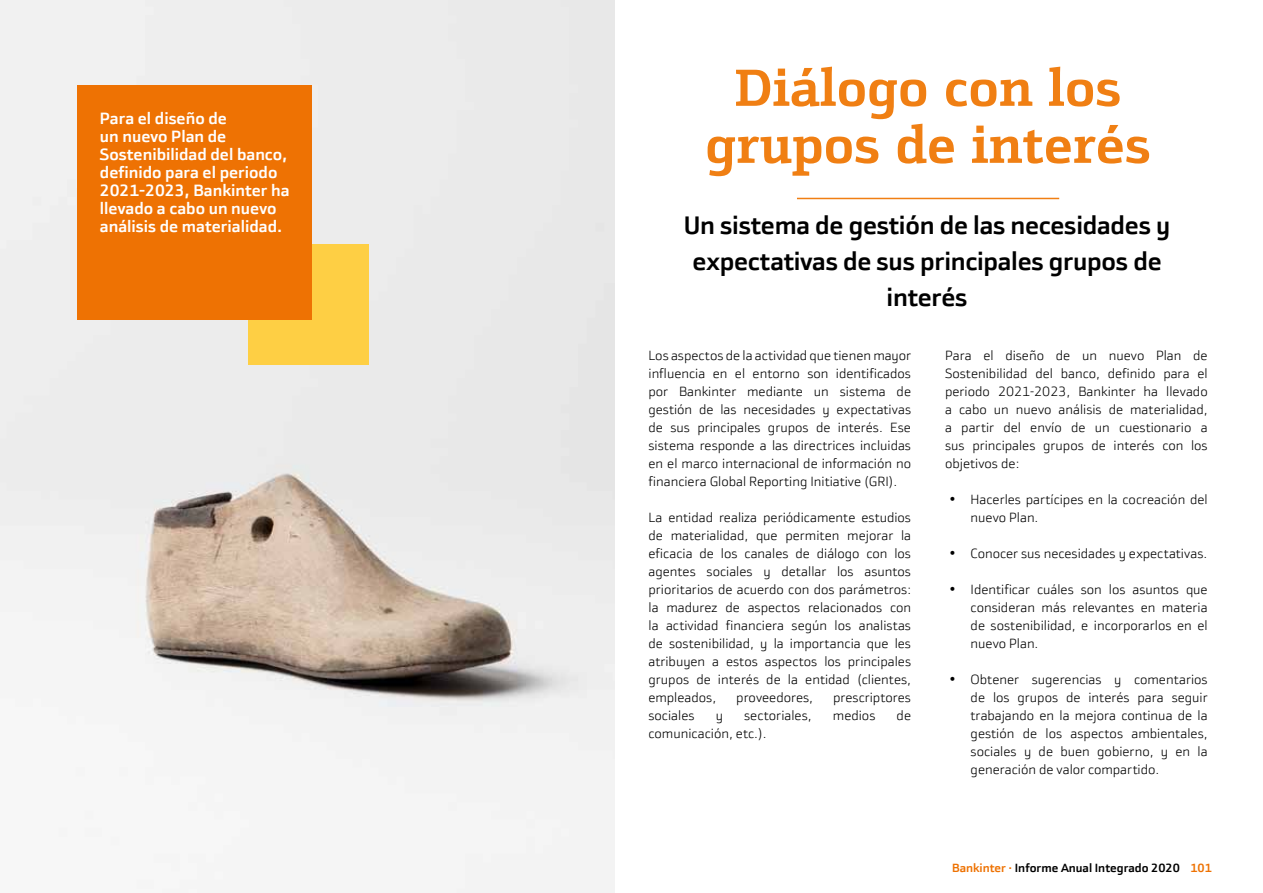
<style>
.page{position:relative;width:1263px;height:893px;background:#fff}
.page>*{position:absolute;margin:0;border:0;box-sizing:border-box;transform-origin:0 0}
.t1{font:700 52.5px/57px "Bankinter Text";color:#f07f13;text-align:center}
.t2{font:700 25.5px/36px "Bankinter Sans";letter-spacing:-.01em;color:#000;text-align:center}
.t3{font:700 16.5px/18px "Bankinter Sans";color:#fff}
.t4{font:300 13.5px/18px "Bankinter Sans";color:#000;text-align:justify}
.t5{font:700 12px "Bankinter Sans";color:#000}
.s1{color:#ee7203}
</style>
<div class="page">
<img style="left:0;top:0;width:614px;height:893px">
<hr style="left:797px;top:198px;width:262px;height:1px;background:#f07f13">
<div style="left:248px;top:244px;width:121px;height:121px;background:#fecf44"></div>
<div style="left:77px;top:85px;width:234px;height:235px;background:#ee7203"></div>
<p class="t3" style="left:100px;top:110px;width:191px">Para el diseño de<br>un nuevo Plan de<br>Sostenibilidad del banco, definido para el periodo<br>2021-2023, Bankinter ha llevado a cabo un nuevo análisis de materialidad.</p>
<h1 class="t1" style="left:705px;top:59px;width:447px">Diálogo con los grupos de interés</h1>
<h2 class="t2" style="left:684px;top:207px;width:488px">Un sistema de gestión de las necesidades y expectativas de sus principales grupos de interés</h2>
<p class="t4" style="left:648px;top:347px;width:264px">Los aspectos de la actividad que tienen mayor influencia en el entorno son identificados por Bankinter mediante un sistema de gestión de las necesidades y expectativas de sus principales grupos de interés. Ese sistema responde a las directrices incluidas en el marco internacional de información no financiera Global Reporting Initiative (GRI).</p>
<p class="t4" style="left:648px;top:509px;width:264px">La entidad realiza periódicamente estudios de materialidad, que permiten mejorar la eficacia de los canales de diálogo con los agentes sociales y detallar los asuntos prioritarios de acuerdo con dos parámetros: la madurez de aspectos relacionados con la actividad financiera según los analistas de sostenibilidad, y la importancia que les atribuyen a estos aspectos los principales grupos de interés de la entidad (clientes, empleados,</p>
<p class="t4" style="left:736px;top:689px;width:78px">proveedores,</p>
<p class="t4" style="left:833px;top:689px;width:79px">prescriptores</p>
<p class="t4" style="left:648px;top:707px;width:48px">sociales</p>
<p class="t4" style="left:716px;top:707px;width:9px">y</p>
<p class="t4" style="left:744px;top:707px;width:69px">sectoriales,</p>
<p class="t4" style="left:833px;top:707px;width:44px">medios</p>
<p class="t4" style="left:897px;top:707px;width:16px">de</p>
<p class="t4" style="left:648px;top:725px;width:120px">comunicación, etc.).</p>
<p class="t4" style="left:945px;top:347px;width:264px">Para el diseño de un nuevo Plan de Sostenibilidad del banco, definido para el periodo 2021-2023, Bankinter ha llevado a cabo un nuevo análisis de materialidad, a partir del envío de un cuestionario a sus principales grupos de interés con los objetivos de:</p>
<p class="t4" style="left:971px;top:491px;width:239px;text-indent:-21px">• Hacerles partícipes en la cocreación del nuevo Plan.</p>
<p class="t4" style="left:949px;top:545px;width:259px">• Conocer sus necesidades y expectativas.</p>
<p class="t4" style="left:971px;top:581px;width:239px;text-indent:-21px">• Identificar cuáles son los asuntos que consideran más relevantes en materia de sostenibilidad, e incorporarlos en el nuevo Plan.</p>
<p class="t4" style="left:971px;top:671px;width:239px;text-indent:-21px">• Obtener sugerencias y comentarios de los grupos de interés para seguir trabajando en la mejora continua de la gestión de los aspectos ambientales, sociales y de buen gobierno, y en la generación de valor compartido.</p>
<p class="t5" style="left:952px;top:860px;width:261px"><span class="s1">Bankinter ·</span> Informe Anual Integrado 2020 <span class="s1">101</span></p>
</div>
